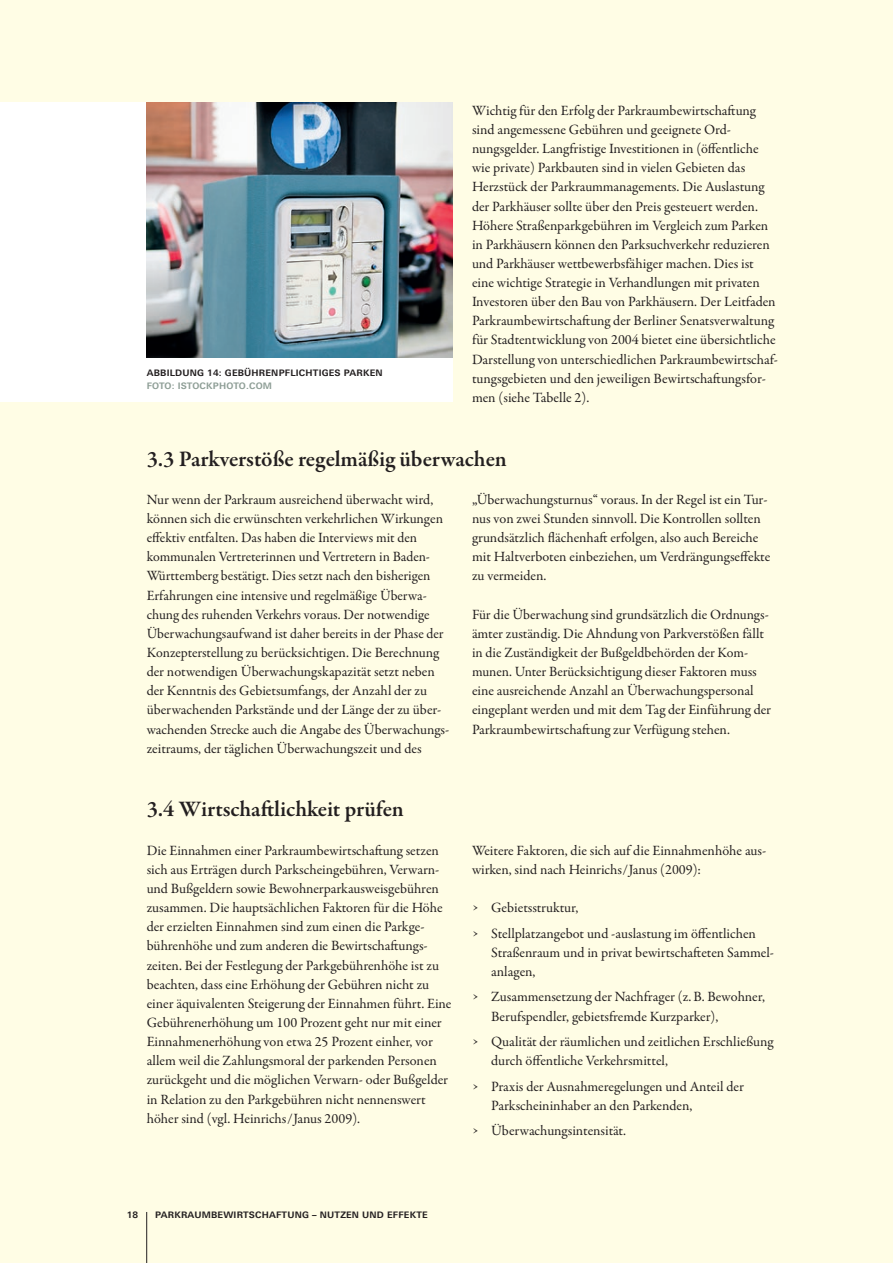
<style>
.page{position:relative;width:893px;height:1263px;background:#fffde5}
.page>*{position:absolute;margin:0;border:0;box-sizing:border-box;transform-origin:0 0}
._02_Überschrift_2{font:600 22.5px "Garamond Premr Pro";letter-spacing:-.005em;color:#231f20}
._01_copy{font:14.25px/19.2px "Garamond Premr Pro";letter-spacing:-.005em;color:#231f20}
._03_Bildunterschrift{font:700 9px/12.8px "Linotype Univers 630";letter-spacing:.02em;color:#231f20}
.s1{color:#8e9e96}
</style>
<div class="page">
<div style="left:0;top:102px;width:453px;height:300px;background:#fff"></div>
<img style="left:147px;top:102px;width:306px;height:255px">
<hr style="left:146px;top:1212px;width:1px;height:51px;background:#231f20">
<p class="_03_Bildunterschrift" style="left:147px;top:367px;width:238px">ABBILDUNG 14: GEBÜHRENPFLICHTIGES PARKEN<br><span class="s1">FOTO: ISTOCKPHOTO.COM</span></p>
<p class="_01_copy" style="left:472px;top:101px;width:307px">Wichtig für den Erfolg der Parkraumbewirtschaftung sind angemessene Gebühren und geeignete Ord&shy;nungsgelder. Langfristige Investitionen in (öffentliche wie private) Parkbauten sind in vielen Gebieten das Herzstück der Parkraummanagements. Die Auslastung der Parkhäuser sollte über den Preis gesteuert werden.<br>Höhere Straßenparkgebühren im Vergleich zum Parken in Parkhäusern können den Parksuchverkehr reduzieren und Parkhäuser wettbewerbsfähiger machen. Dies ist eine wichtige Strategie in Verhandlungen mit privaten Investoren über den Bau von Parkhäusern. Der Leitfaden Parkraumbewirtschaftung der Berliner Senatsverwaltung für Stadtentwicklung von 2004 bietet eine übersichtliche Darstellung von unterschiedlichen Parkraumbewirtschaf&shy;tungsgebieten und den jeweiligen Bewirtschaftungsfor&shy;men (siehe Tabelle 2).</p>
<p class="_02_Überschrift_2" style="left:147px;top:445px;width:361px">3.3 Parkverstöße regelmäßig überwachen</p>
<p class="_01_copy" style="left:147px;top:490px;width:304px">Nur wenn der Parkraum ausreichend überwacht wird, können sich die erwünschten verkehrlichen Wirkungen effektiv entfalten. Das haben die Interviews mit den kommunalen Vertreterinnen und Vertretern in Baden-Württemberg bestätigt. Dies setzt nach den bisherigen Erfahrungen eine intensive und regelmäßige Überwa&shy;chung des ruhenden Verkehrs voraus. Der notwendige Überwachungsaufwand ist daher bereits in der Phase der Konzepterstellung zu berücksichtigen. Die Berechnung der notwendigen Überwachungskapazität setzt neben der Kenntnis des Gebietsumfangs, der Anzahl der zu überwachenden Parkstände und der Länge der zu über&shy;wachenden Strecke auch die Angabe des Überwachungs&shy;zeitraums, der täglichen Überwachungszeit und des</p>
<p class="_01_copy" style="left:472px;top:490px;width:300px">„Überwachungsturnus“ voraus. In der Regel ist ein Tur&shy;nus von zwei Stunden sinnvoll. Die Kontrollen sollten grundsätzlich flächenhaft erfolgen, also auch Bereiche mit Haltverboten einbeziehen, um Verdrängungseffekte zu vermeiden.</p>
<p class="_01_copy" style="left:472px;top:605px;width:301px">Für die Überwachung sind grundsätzlich die Ordnungs&shy;ämter zuständig. Die Ahndung von Parkverstößen fällt in die Zuständigkeit der Bußgeldbehörden der Kom&shy;munen. Unter Berücksichtigung dieser Faktoren muss eine ausreichende Anzahl an Überwachungspersonal eingeplant werden und mit dem Tag der Einführung der Parkraumbewirtschaftung zur Verfügung stehen.</p>
<p class="_02_Überschrift_2" style="left:147px;top:796px;width:259px">3.4 Wirtschaftlichkeit prüfen</p>
<p class="_01_copy" style="left:147px;top:841px;width:306px">Die Einnahmen einer Parkraumbewirtschaftung setzen sich aus Erträgen durch Parkscheingebühren, Verwarn&shy;und Bußgeldern sowie Bewohnerparkausweisgebühren zusammen. Die hauptsächlichen Faktoren für die Höhe der erzielten Einnahmen sind zum einen die Parkge&shy;bührenhöhe und zum anderen die Bewirtschaftungs&shy;zeiten. Bei der Festlegung der Parkgebührenhöhe ist zu beachten, dass eine Erhöhung der Gebühren nicht zu einer äquivalenten Steigerung der Einnahmen führt. Eine Gebührenerhöhung um 100 Prozent geht nur mit einer Einnahmenerhöhung von etwa 25 Prozent einher, vor allem weil die Zahlungsmoral der parkenden Personen zurückgeht und die möglichen Verwarn- oder Bußgelder in Relation zu den Parkgebühren nicht nennenswert höher sind (vgl. Heinrichs/Janus 2009).</p>
<p class="_01_copy" style="left:472px;top:841px;width:296px">Weitere Faktoren, die sich auf die Einnahmenhöhe aus&shy;wirken, sind nach Heinrichs/Janus (2009):</p>
<p class="_01_copy" style="left:491px;top:898px;width:89px">Gebietsstruktur,</p>
<p class="_01_copy" style="left:491px;top:924px;width:283px">Stellplatzangebot und -auslastung im öffentlichen<br>Straßenraum und in privat bewirtschafteten Sammel&shy;anlagen,</p>
<p class="_01_copy" style="left:491px;top:988px;width:275px">Zusammensetzung der Nachfrager (z.B. Bewohner,<br>Berufspendler, gebietsfremde Kurzparker),</p>
<p class="_01_copy" style="left:491px;top:1032px;width:284px">Qualität der räumlichen und zeitlichen Erschließung durch öffentliche Verkehrsmittel,</p>
<p class="_01_copy" style="left:491px;top:1077px;width:254px">Praxis der Ausnahmeregelungen und Anteil der<br>Parkscheininhaber an den Parkenden,</p>
<p class="_01_copy" style="left:491px;top:1122px;width:137px">Überwachungsintensität.</p>
<p class="_03_Bildunterschrift" style="left:127px;top:1209px;width:13px">18</p>
<p class="_03_Bildunterschrift" style="left:155px;top:1209px;width:274px">PARKRAUMBEWIRTSCHAFTUNG – NUTZEN UND EFFEKTE</p>
</div>
